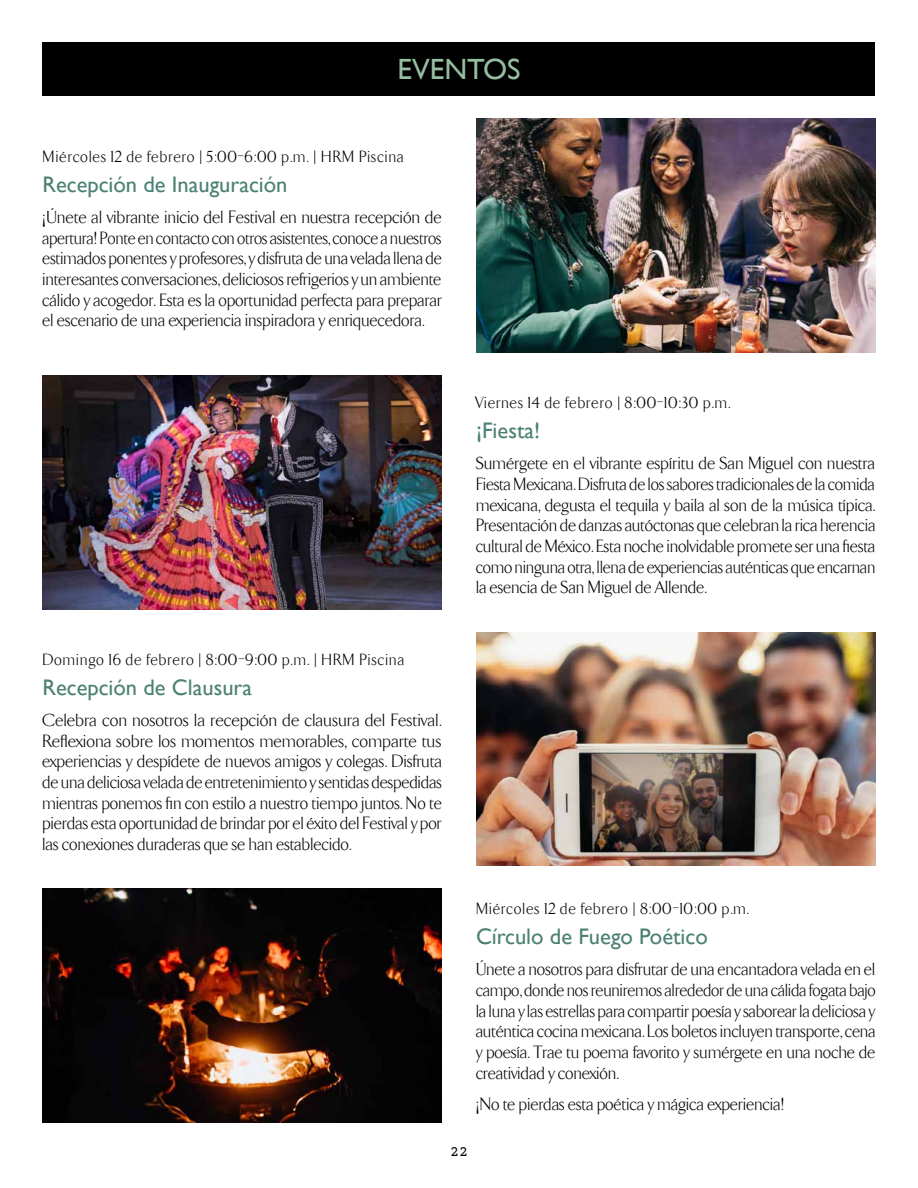
<style>
.page{position:relative;width:918px;height:1188px;background:#fff}
.page>*{position:absolute;margin:0;border:0;box-sizing:border-box;transform-origin:0 0}
.t1{font:29.25px "Gill Sans";color:#95bea0}
.t2{font:22.5px "Gill Sans";color:#4b8173}
.t3{font:300 18px/20.7px "TF Arrow";color:#000;text-align:justify}
.t4{font:300 16.5px "TF Arrow";letter-spacing:.05em;color:#000}
.t5{font:15px "Courier Prime";color:#000}
</style>
<div class="page">
<div style="left:43px;top:43px;width:832px;height:53px;background:#000"></div>
<img style="left:476px;top:632px;width:399px;height:234px">
<img style="left:476px;top:119px;width:399px;height:233px">
<img style="left:43px;top:375px;width:399px;height:234px">
<img style="left:43px;top:889px;width:399px;height:234px">
<h1 class="t1" style="left:398px;top:52px;width:124px">eventos</h1>
<p class="t4" style="left:43px;top:148px;width:363px">Miércoles 12 de febrero | 5:00–6:00 p.m. | HRM Piscina</p>
<p class="t2" style="left:43px;top:171px;width:247px">Recepción de Inauguración</p>
<p class="t3" style="left:43px;top:207px;width:401px">¡Únete al vibrante inicio del Festival en nuestra recepción de apertura! Ponte en contacto con otros asistentes, conoce a nuestros estimados ponentes y profesores, y disfruta de una velada llena de interesantes conversaciones, deliciosos refrigerios y un ambiente cálido y acogedor. Esta es la oportunidad perfecta para preparar el escenario de una experiencia inspiradora y enriquecedora.</p>
<p class="t4" style="left:476px;top:394px;width:256px">Viernes 14 de febrero | 8:00–10:30 p.m.</p>
<p class="t2" style="left:476px;top:418px;width:66px">¡Fiesta!</p>
<p class="t3" style="left:476px;top:453px;width:401px">Sumérgete en el vibrante espíritu de San Miguel con nuestra Fiesta Mexicana. Disfruta de los sabores tradicionales de la comida mexicana, degusta el tequila y baila al son de la música típica.<br>Presentación de danzas autóctonas que celebran la rica herencia cultural de México. Esta noche inolvidable promete ser una fiesta como ninguna otra, llena de experiencias auténticas que encarnan la esencia de San Miguel de Allende.</p>
<p class="t4" style="left:43px;top:651px;width:363px">Domingo 16 de febrero | 8:00–9:00 p.m. | HRM Piscina</p>
<p class="t2" style="left:43px;top:674px;width:211px">Recepción de Clausura</p>
<p class="t3" style="left:43px;top:710px;width:401px">Celebra con nosotros la recepción de clausura del Festival.<br>Reflexiona sobre los momentos memorables, comparte tus experiencias y despídete de nuevos amigos y colegas. Disfruta de una deliciosa velada de entretenimiento y sentidas despedidas mientras ponemos fin con estilo a nuestro tiempo juntos. No te pierdas esta oportunidad de brindar por el éxito del Festival y por las conexiones duraderas que se han establecido.</p>
<p class="t4" style="left:476px;top:900px;width:275px">Miércoles 12 de febrero | 8:00–10:00 p.m.</p>
<p class="t2" style="left:476px;top:924px;width:233px">Círculo de Fuego Poético</p>
<p class="t3" style="left:476px;top:959px;width:401px">Únete a nosotros para disfrutar de una encantadora velada en el campo, donde nos reuniremos alrededor de una cálida fogata bajo la luna y las estrellas para compartir poesía y saborear la deliciosa y auténtica cocina mexicana. Los boletos incluyen transporte, cena y poesía. Trae tu poema favorito y sumérgete en una noche de creatividad y conexión.</p>
<p class="t3" style="left:476px;top:1094px;width:310px">¡No te pierdas esta poética y mágica experiencia!</p>
<p class="t5" style="left:450px;top:1143px;width:19px">22</p>
</div>
